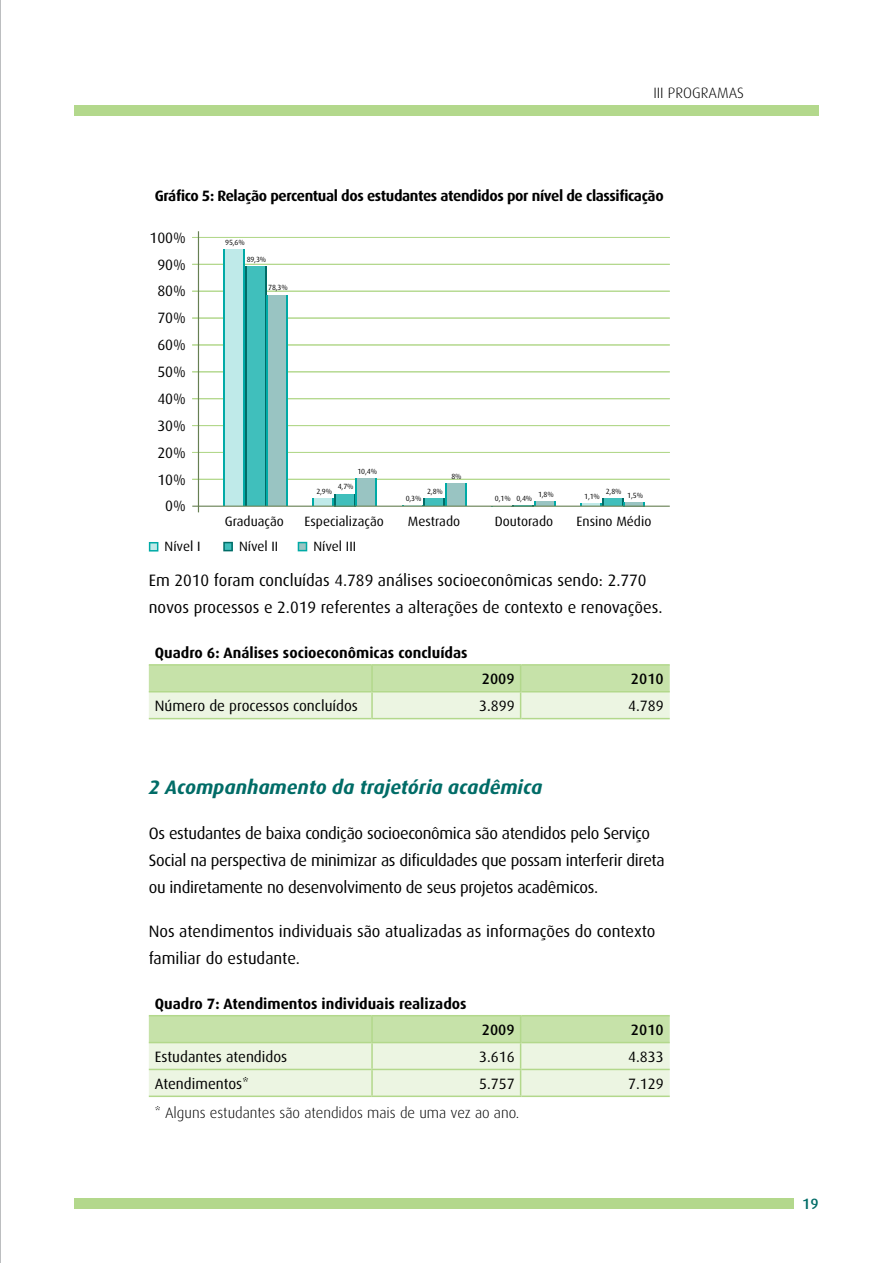
<style>
.page{position:relative;width:893px;height:1263px;background:#fff}
.page>*{position:absolute;margin:0;border:0;box-sizing:border-box;transform-origin:0 0}
.t1{font:italic 700 19.5px "Dax";color:#006c67}
.t2{font:16.5px/26.8px "Dax";color:#000}
.t3{font:16.5px/26.8px "Dax";letter-spacing:-.02em;color:#000}
.t4{font:700 15px "Dax";letter-spacing:-.01em;color:#000}
.t5{font:15px/26.8px "Dax";color:#000;text-align:right}
.t6{font:300 15px "Dax";color:#000}
.t7{font:500 15px "Dax";color:#000}
.t8{font:500 15px "Dax";color:#006c67}
.t9{font:13.5px "Dax";color:#000}
.t10{font:7.5px "Dax";letter-spacing:-.02em;color:#000}
</style>
<div class="page">
<hr style="left:149px;top:664px;width:222px;height:2px;background:#b3d88c">
<hr style="left:521px;top:664px;width:149px;height:2px;background:#b3d88c">
<hr style="left:371px;top:664px;width:150px;height:2px;background:#b3d88c">
<svg style="left:149px;top:665px;width:521px;height:54px;background:#d6eac2"></svg>
<hr style="left:371px;top:718px;width:150px;height:1px;background:#b3d88c">
<hr style="left:149px;top:1095px;width:222px;height:2px;background:#b3d88c">
<hr style="left:521px;top:1095px;width:149px;height:2px;background:#b3d88c">
<hr style="left:149px;top:1015px;width:222px;height:1px;background:#b3d88c">
<hr style="left:521px;top:1015px;width:149px;height:1px;background:#b3d88c">
<hr style="left:371px;top:1015px;width:150px;height:1px;background:#b3d88c">
<svg style="left:149px;top:1016px;width:521px;height:80px;background:#dcedcb"></svg>
<hr style="left:371px;top:1095px;width:150px;height:2px;background:#b3d88c">
<hr style="left:192px;top:479px;width:478px;height:1px;background:#b3d88c">
<hr style="left:192px;top:452px;width:478px;height:1px;background:#b3d88c">
<hr style="left:192px;top:425px;width:478px;height:1px;background:#b3d88c">
<hr style="left:192px;top:398px;width:478px;height:1px;background:#b3d88c">
<hr style="left:192px;top:371px;width:478px;height:1px;background:#b3d88c">
<hr style="left:192px;top:345px;width:478px;height:1px;background:#b3d88c">
<hr style="left:192px;top:318px;width:478px;height:1px;background:#b3d88c">
<hr style="left:192px;top:291px;width:478px;height:1px;background:#b3d88c">
<hr style="left:192px;top:264px;width:478px;height:1px;background:#b3d88c">
<hr style="left:192px;top:237px;width:478px;height:1px;background:#b3d88c">
<div style="left:223px;top:249px;width:22px;height:257px;background:#bfeae9"></div>
<hr style="left:223px;top:249px;width:2px;height:257px;background:#00aaa6">
<hr style="left:243px;top:249px;width:2px;height:257px;background:#00aaa6">
<div style="left:245px;top:266px;width:21px;height:240px;background:#40bfbc"></div>
<hr style="left:265px;top:266px;width:1px;height:240px;background:#006c67">
<hr style="left:245px;top:266px;width:1px;height:240px;background:#006c67">
<div style="left:266px;top:296px;width:22px;height:210px;background:#99c4c2"></div>
<hr style="left:266px;top:296px;width:2px;height:210px;background:#00aaa6">
<hr style="left:286px;top:296px;width:2px;height:210px;background:#00aaa6">
<hr style="left:580px;top:503px;width:22px;height:3px;background:#bfeae9">
<div style="left:602px;top:499px;width:21px;height:7px;background:#40bfbc"></div>
<svg style="left:600px;top:499px;width:3px;height:7px"></svg>
<svg style="left:625px;top:502px;width:18px;height:4px"></svg>
<svg style="left:622px;top:499px;width:3px;height:7px"></svg>
<div style="left:313px;top:498px;width:21px;height:8px;background:#bfeae9"></div>
<div style="left:334px;top:494px;width:22px;height:12px;background:#40bfbc"></div>
<svg style="left:333px;top:494px;width:3px;height:12px"></svg>
<div style="left:356px;top:478px;width:21px;height:28px;background:#99c4c2"></div>
<svg style="left:354px;top:478px;width:3px;height:28px"></svg>
<svg style="left:376px;top:478px;width:1px;height:28px"></svg>
<div style="left:423px;top:499px;width:22px;height:7px;background:#40bfbc"></div>
<svg style="left:402px;top:499px;width:23px;height:7px"></svg>
<div style="left:445px;top:484px;width:21px;height:22px;background:#99c4c2"></div>
<svg style="left:443px;top:484px;width:3px;height:22px"></svg>
<svg style="left:465px;top:484px;width:1px;height:22px"></svg>
<div style="left:534px;top:501px;width:22px;height:5px;background:#99c4c2"></div>
<svg style="left:491px;top:501px;width:45px;height:5px"></svg>
<hr style="left:192px;top:506px;width:478px;height:1px;background:#667f52">
<hr style="left:198px;top:231px;width:1px;height:281px;background:#667f52">
<svg style="left:223px;top:542px;width:10px;height:9px"></svg>
<svg style="left:149px;top:542px;width:9px;height:9px"></svg>
<svg style="left:298px;top:542px;width:9px;height:9px"></svg>
<hr style="left:0;top:0;width:1px;height:1263px;background:#a7a9ac">
<div style="left:74px;top:105px;width:745px;height:10px;background:#b3d88c"></div>
<div style="left:74px;top:1199px;width:720px;height:10px;background:#b3d88c"></div>
<p class="t6" style="left:653px;top:84px;width:58px">III Programa</p>
<p class="t6" style="left:737px;top:84px;width:8px">s</p>
<p class="t4" style="left:155px;top:188px;width:510px">Gráfico 5: Relação percentual dos estudantes atendidos por nível de classificação</p>
<p class="t5" style="left:149px;top:224px;width:38px">100%<br>90%<br>80%<br>70%<br>60%<br>50%<br>40%<br>30%<br>20%<br>10%<br>0%</p>
<p class="t9" style="left:165px;top:539px;width:37px">Nível I</p>
<p class="t9" style="left:239px;top:539px;width:41px">Nível II</p>
<p class="t9" style="left:313px;top:539px;width:44px">Nível III</p>
<p class="t10" style="left:225px;top:238px;width:21px">95,6%</p>
<p class="t10" style="left:247px;top:255px;width:21px">89,3%</p>
<p class="t10" style="left:268px;top:283px;width:21px">78,3%</p>
<p class="t10" style="left:357px;top:467px;width:21px">10,4%</p>
<p class="t10" style="left:451px;top:472px;width:12px">8%</p>
<p class="t10" style="left:338px;top:482px;width:17px">4,7%</p>
<p class="t10" style="left:316px;top:487px;width:17px">2,9%</p>
<p class="t10" style="left:427px;top:487px;width:17px">2,8%</p>
<p class="t10" style="left:606px;top:487px;width:17px">2,8%</p>
<p class="t10" style="left:538px;top:490px;width:17px">1,8%</p>
<p class="t10" style="left:627px;top:491px;width:17px">1,5%</p>
<p class="t10" style="left:584px;top:492px;width:17px">1,1%</p>
<p class="t10" style="left:495px;top:494px;width:39px">0,1% 0,4%</p>
<p class="t10" style="left:406px;top:494px;width:17px">0,3%</p>
<p class="t9" style="left:225px;top:514px;width:61px">Graduação</p>
<p class="t9" style="left:304px;top:514px;width:81px">Especialização</p>
<p class="t9" style="left:408px;top:514px;width:54px">Mestrado</p>
<p class="t9" style="left:495px;top:514px;width:60px">Doutorado</p>
<p class="t9" style="left:577px;top:514px;width:76px">Ensino Médio</p>
<p class="t2" style="left:149px;top:567px;width:515px">Em 2010 foram concluídas 4.789 análises socioeconômicas sendo: 2.770 novos processos e 2.019 referentes a alterações de contexto e renovações.</p>
<p class="t4" style="left:155px;top:644px;width:314px">Quadro 6: Análises socioeconômicas concluídas</p>
<p class="t7" style="left:482px;top:670px;width:34px">2009</p>
<p class="t7" style="left:631px;top:670px;width:34px">2010</p>
<p class="t5" style="left:155px;top:692px;width:205px">Número de processos concluídos</p>
<p class="t5" style="left:479px;top:692px;width:37px">3.899</p>
<p class="t5" style="left:628px;top:692px;width:37px">4.789</p>
<p class="t1" style="left:149px;top:776px;width:395px">2 Acompanhamento da trajetória acadêmica</p>
<p class="t3" style="left:149px;top:820px;width:517px">Os estudantes de baixa condição socioeconômica são atendidos pelo Serviço<br>Social na perspectiva de minimizar as dificuldades que possam interferir direta ou indiretamente no desenvolvimento de seus projetos acadêmicos.</p>
<p class="t2" style="left:149px;top:918px;width:508px">Nos atendimentos individuais são atualizadas as informações do contexto familiar do estudante.</p>
<p class="t4" style="left:155px;top:995px;width:313px">Quadro 7: Atendimentos individuais realizados</p>
<p class="t7" style="left:482px;top:1021px;width:34px">2009</p>
<p class="t7" style="left:631px;top:1021px;width:34px">2010</p>
<p class="t5" style="left:155px;top:1043px;width:134px">Estudantes atendidos</p>
<p class="t5" style="left:479px;top:1043px;width:37px">3.616</p>
<p class="t5" style="left:628px;top:1043px;width:37px">4.833</p>
<p class="t5" style="left:155px;top:1070px;width:95px">Atendimentos*</p>
<p class="t5" style="left:479px;top:1070px;width:37px">5.757</p>
<p class="t5" style="left:628px;top:1070px;width:37px">7.129</p>
<p class="t6" style="left:155px;top:1104px;width:366px">* Alguns estudantes são atendidos mais de uma vez ao ano.</p>
<p class="t8" style="left:802px;top:1195px;width:18px">19</p>
</div>
